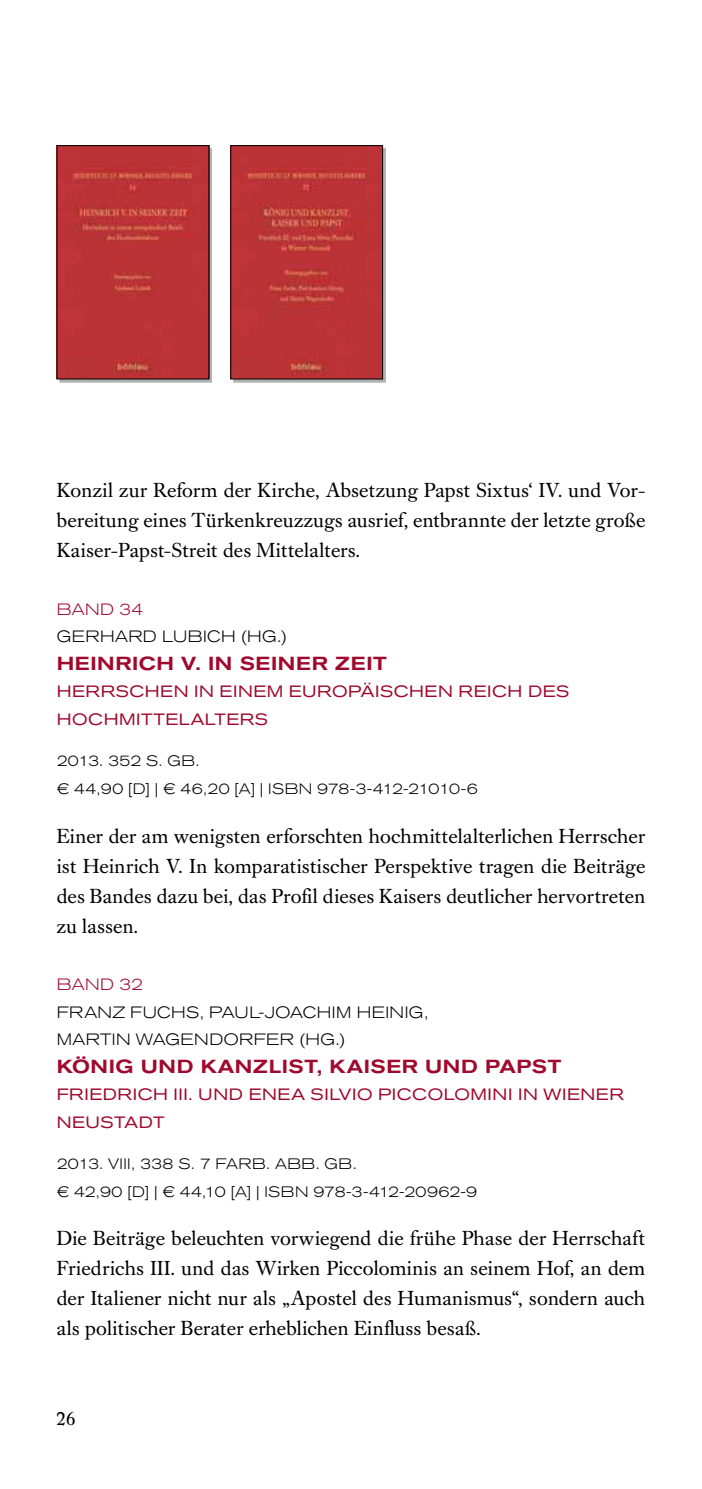
<style>
.page{position:relative;width:702px;height:1489px;background:#fff}
.page>*{position:absolute;margin:0;border:0;box-sizing:border-box;transform-origin:0 0}
.t1{font:20px/30px "Caslon Buch BQ";letter-spacing:.015em;color:#000;text-align:justify}
.t2{font:500 expanded 18.75px "Akzidenz Grotesk BQ";letter-spacing:.03em;color:#9f092d}
.t3{font:18.75px "Caslon Book BE";color:#000}
.t4{font:expanded 16.25px/27.5px "Akzidenz Grotesk BQ";letter-spacing:.035em;color:#9f092d}
.t5{font:300 expanded 16.25px/27.5px "Akzidenz Grotesk BQ";letter-spacing:.025em;color:#000}
.t6{font:300 expanded 16.25px "Akzidenz Grotesk BQ";letter-spacing:.025em;color:#9f092d}
.t7{font:300 expanded 15px/27.5px "Akzidenz Grotesk BQ";letter-spacing:.02em;color:#000}
.t8{font:300 expanded 15px "Akzidenz Grotesk BQ";letter-spacing:-.05em;color:#000}
.t9{font:300 expanded 15px "Akzidenz Grotesk BQ";letter-spacing:-.01em;color:#000}
</style>
<div class="page">
<svg style="left:59px;top:148px;width:153px;height:234px;background:#906062"></svg>
<img style="left:59px;top:147px;width:148px;height:230px">
<svg style="left:233px;top:148px;width:153px;height:234px"></svg>
<img style="left:232px;top:147px;width:149px;height:230px">
<div style="left:230px;top:145px;width:153px;height:234px;border:1px solid #000"></div>
<p class="t1" style="left:57px;top:476px;width:590px">Konzil zur Reform der Kirche, Absetzung Papst Sixtus‘ IV. und Vor&shy;bereitung eines Türkenkreuzzugs ausrief, entbrannte der letzte große Kaiser-Papst-Streit des Mittelalters.</p>
<p class="t6" style="left:57px;top:600px;width:88px">BAND 34</p>
<p class="t5" style="left:57px;top:623px;width:231px">GERHARD LUBICH (HG.)</p>
<p class="t2" style="left:57px;top:652px;width:331px">H EINRICH V. IN SEINER ZEIT</p>
<p class="t4" style="left:57px;top:678px;width:514px">H ERRSCHEN IN EINEM EUROPÄISCHEN REICH DES<br>H OCHM ITTELALTERS</p>
<p class="t7" style="left:57px;top:747px;width:222px">2013. 352 S. GB.<br>€ 44,90 [D] | € 46,20 [A] | ISB</p>
<p class="t8" style="left:299px;top:780px;width:180px">N 978-3-412-21010-6</p>
<p class="t1" style="left:57px;top:821px;width:590px">Einer der am wenigsten erforschten hochmittelalterlichen Herrscher ist Heinrich V. In komparatistischer Perspektive tragen die Beiträge des Bandes dazu bei, das Profil dieses Kaisers deutlicher hervortreten zu lassen.</p>
<p class="t6" style="left:57px;top:975px;width:88px">BAND 32</p>
<p class="t5" style="left:57px;top:998px;width:373px">FRANZ FUCHS, PAUL-JOACHIM H EIN IG,<br>MARTIN WAGEN DORFER (H G.)</p>
<p class="t2" style="left:57px;top:1055px;width:506px">KÖNIG UND KANZLIST, KAISER UND PAPST</p>
<p class="t4" style="left:57px;top:1080px;width:568px">FRIEDRICH III. UND ENEA SILVIO PICCOLOMINI IN WIENER<br>N EUSTADT</p>
<p class="t7" style="left:57px;top:1149px;width:301px">2013. VIII , 338 S. 7 FARB. ABB. GB. € 42,90 [D] | € 44,10 [A] | ISB</p>
<p class="t9" style="left:295px;top:1182px;width:183px">N 978-3-412-20962-9</p>
<p class="t1" style="left:57px;top:1223px;width:590px">Die Beiträge beleuchten vorwiegend die frühe Phase der Herrschaft Friedrichs III. und das Wirken Piccolominis an seinem Hof, an dem der Italiener nicht nur als „Apostel des Humanismus“, sondern auch als politischer Berater erheblichen Einfluss besaß.</p>
<p class="t3" style="left:57px;top:1407px;width:20px">26</p>
</div>
